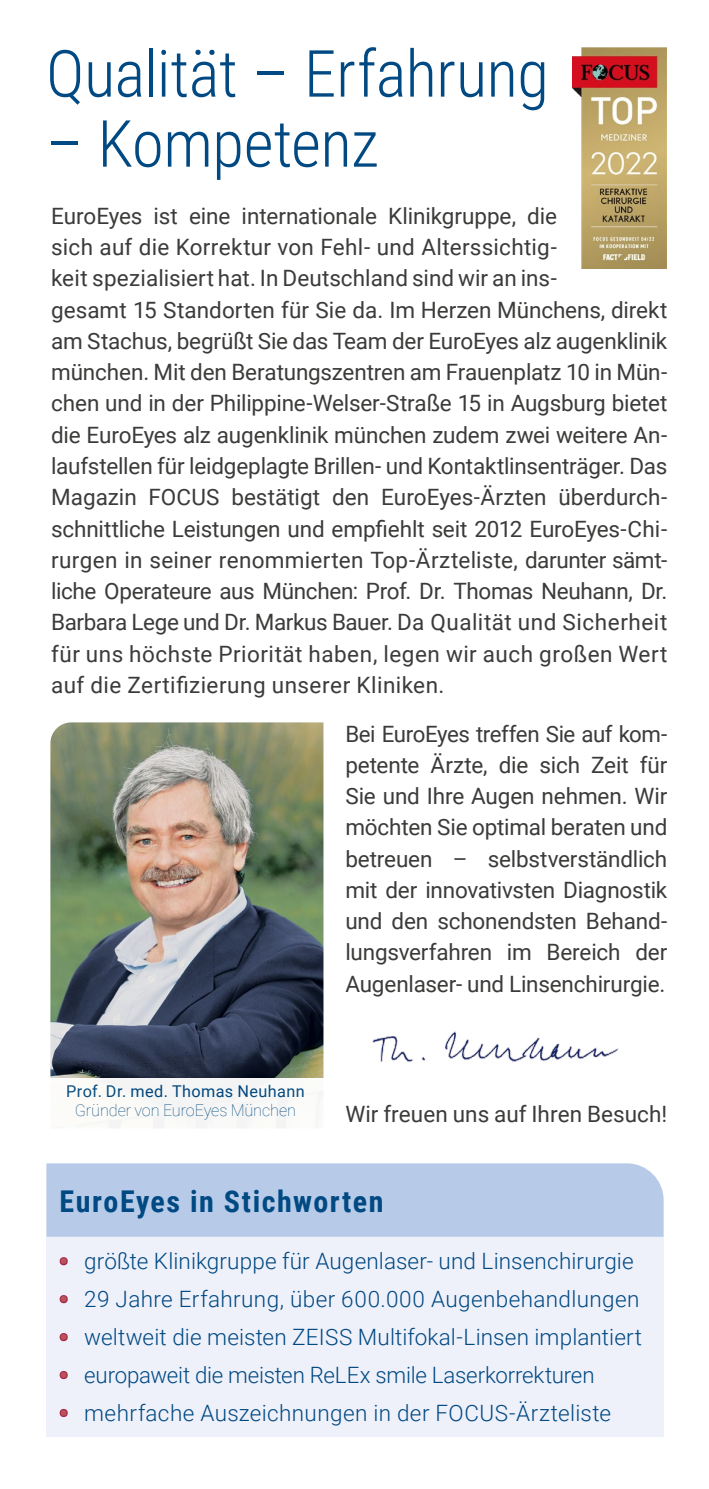
<style>
.page{position:relative;width:709px;height:1489px;background:#fff}
.page>*{position:absolute;margin:0;border:0;box-sizing:border-box;transform-origin:0 0}
.t1{font:300 65px "Roboto Condensed";letter-spacing:-.01em;color:#004982}
.t2{font:700 30px "Roboto Condensed";letter-spacing:.05em;color:#004982}
.t3{font:22.5px/31.2px "Roboto";letter-spacing:-.005em;color:#3b3b3a}
.t4{font:300 22.5px "Roboto";letter-spacing:.01em;color:#004982}
.t5{font:300 22.5px "Roboto";letter-spacing:-.01em;color:#004982}
.t6{font:16.25px "Roboto";letter-spacing:.025em;color:#004982}
.t7{font:100 16.25px "Roboto";letter-spacing:-.005em;color:#004982}
.s1{font-weight:900;color:#a72a44}
</style>
<div class="page">
<div style="left:46px;top:1163px;width:617px;height:73px;background:#b7cbe9"></div>
<div style="left:46px;top:1237px;width:617px;height:199px;background:#eef0fa"></div>
<img style="left:372px;top:1031px;width:247px;height:31px">
<img style="left:50px;top:722px;width:273px;height:355px">
<div style="left:47px;top:1077px;width:277px;height:64px;background:#fafaf8"></div>
<img style="left:573px;top:48px;width:93px;height:220px">
<h1 class="t1" style="left:46px;top:28px;width:504px">Qualität – Erfahrung</h1>
<h1 class="t1" style="left:46px;top:98px;width:334px">– Kompetenz</h1>
<p class="t3" style="left:51px;top:199px;width:617px">EuroEyes ist eine internationale Klinikgruppe, die<br>sich auf die Korrektur von Fehl- und Alterssichtig-<br>keit spezialisiert hat. In Deutschland sind wir an ins-<br>gesamt 15 Standorten für Sie da. Im Herzen Münchens, direkt am Stachus, begrüßt Sie das Team der EuroEyes alz augenklinik münchen. Mit den Beratungszentren am Frauenplatz 10 in Mün&shy;chen und in der Philippine-Welser-Straße 15 in Augsburg bietet die EuroEyes alz augenklinik münchen zudem zwei weitere An&shy;laufstellen für leidgeplagte Brillen- und Kontaktlinsenträger. Das Magazin FOCUS bestätigt den EuroEyes-Ärzten überdurch&shy;schnittliche Leistungen und empfiehlt seit 2012 EuroEyes-Chi&shy;rurgen in seiner renommierten Top-Ärzteliste, darunter sämt&shy;liche Operateure aus München: Prof. Dr. Thomas Neuhann, Dr.<br>Barbara Lege und Dr. Markus Bauer. Da Qualität und Sicherheit für uns höchste Priorität haben, legen wir auch großen Wert auf die Zertifizierung unserer Kliniken.</p>
<p class="t3" style="left:345px;top:717px;width:323px;text-align:justify">Bei EuroEyes treffen Sie auf kom&shy;petente Ärzte, die sich Zeit für Sie und Ihre Augen nehmen. Wir möchten Sie optimal beraten und betreuen – selbstverständlich mit der innovativsten Diagnostik und den schonendsten Behand&shy;lungsverfahren im Bereich der Augenlaser- und Linsenchirurgie.</p>
<p class="t6" style="left:66px;top:1079px;width:240px">Prof. Dr. med. Thomas Neuhann</p>
<p class="t7" style="left:75px;top:1098px;width:223px">Gründer von EuroEyes München</p>
<p class="t3" style="left:345px;top:1097px;width:323px">Wir freuen uns auf Ihren Besuch!</p>
<h2 class="t2" style="left:59px;top:1180px;width:325px">EuroEyes in Stichworten</h2>
<p class="t4" style="left:59px;top:1245px;width:576px"><span class="s1">•</span> größte Klinikgruppe für Augenlaser- und Linsenchirurgie</p>
<p class="t4" style="left:59px;top:1283px;width:581px"><span class="s1">•</span> 29 Jahre Erfahrung, über 600.000 Augenbehandlungen</p>
<p class="t4" style="left:59px;top:1321px;width:584px"><span class="s1">•</span> weltweit die meisten ZEISS Multifokal-Linsen implantiert</p>
<p class="t5" style="left:59px;top:1359px;width:536px"><span class="s1">•</span> europaweit die meisten ReLEx smile Laserkorrekturen</p>
<p class="t4" style="left:59px;top:1397px;width:553px"><span class="s1">•</span> mehrfache Auszeichnungen in der FOCUS-Ärzteliste</p>
</div>
